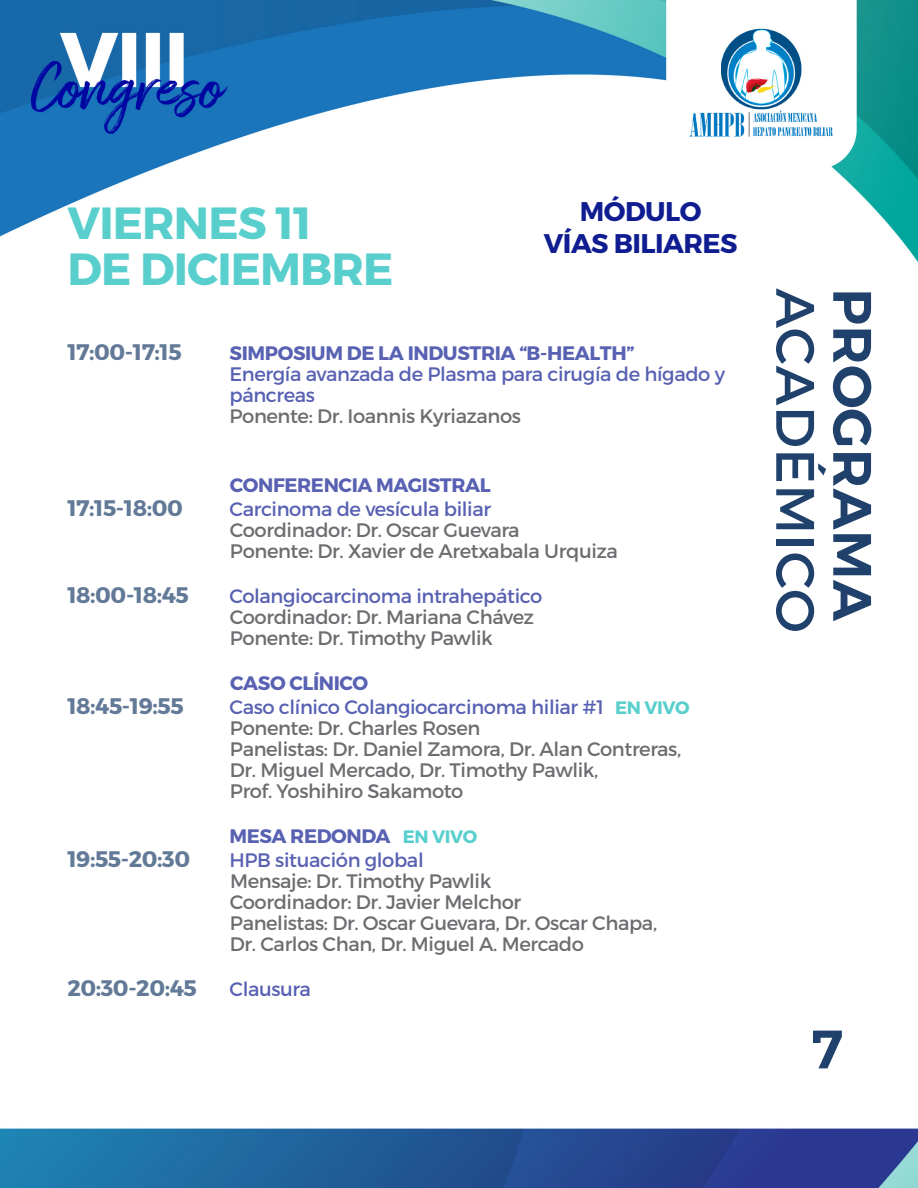
<style>
.page{position:relative;width:918px;height:1188px;background:#fff}
.page>*{position:absolute;margin:0;border:0;box-sizing:border-box;transform-origin:0 0}
.t1{font:600 54px "Montserrat";letter-spacing:.01em;color:#1f416b}
.t2{font:54px "Montserrat";letter-spacing:.01em;color:#1f416b}
.t3{font:700 45px "Montserrat";letter-spacing:-.02em;color:#59cfcd}
.t4{font:700 27px "Montserrat";letter-spacing:-.02em;color:#101d91}
.t5{font:700 22.5px "Montserrat";letter-spacing:-.02em;color:#627a97}
.t6{font:19.5px "Montserrat";letter-spacing:-.02em;color:#6c6d70}
.t7{font:19.5px/21px "Montserrat";letter-spacing:-.02em;color:#5861b2}
.t8{font:700 19.5px "Montserrat";letter-spacing:-.02em;color:#5861b2}
.t9{font:700 18px "Montserrat";letter-spacing:-.02em;color:#59cfcd}
.s1{font-weight:700}
.s2{color:#6c6d70}
</style>
<div class="page">
<img style="left:0;top:0;width:918px;height:1188px">
<p class="t3" style="left:68px;top:195px;width:246px">VIERNES 11</p>
<p class="t3" style="left:68px;top:241px;width:328px">DE DICIEMBRE</p>
<p class="t4" style="left:580px;top:195px;width:123px">MÓDULO</p>
<p class="t4" style="left:544px;top:226px;width:195px">VÍAS BILIARES</p>
<p class="t5" style="left:68px;top:338px;width:116px">17:00-17:15</p>
<p class="t7" style="left:229px;top:343px;width:497px"><span class="s1">SIMPOSIUM DE LA INDUSTRIA “B-HEALTH”<br></span>Energía avanzada de Plasma para cirugía de hígado y páncreas<br><span class="s2">Ponente: Dr. Ioannis Kyriazanos</span></p>
<p class="t8" style="left:230px;top:473px;width:262px">CONFERENCIA MAGISTRAL</p>
<p class="t5" style="left:68px;top:494px;width:117px">17:15-18:00</p>
<p class="t7" style="left:230px;top:499px;width:263px">Carcinoma de vesícula biliar</p>
<p class="t6" style="left:230px;top:518px;width:291px">Coordinador: Dr. Oscar Guevara</p>
<p class="t6" style="left:230px;top:539px;width:389px">Ponente: Dr. Xavier de Aretxabala Urquiza</p>
<p class="t5" style="left:68px;top:581px;width:123px">18:00-18:45</p>
<p class="t7" style="left:230px;top:586px;width:314px">Colangiocarcinoma intrahepático</p>
<p class="t6" style="left:230px;top:605px;width:306px">Coordinador: Dr. Mariana Chávez</p>
<p class="t6" style="left:230px;top:626px;width:264px">Ponente: Dr. Timothy Pawlik</p>
<p class="t8" style="left:230px;top:671px;width:139px">CASO CLÍNICO</p>
<p class="t5" style="left:68px;top:692px;width:118px">18:45-19:55</p>
<p class="t7" style="left:230px;top:697px;width:376px">Caso clínico Colangiocarcinoma hiliar #1</p>
<p class="t6" style="left:230px;top:716px;width:252px">Ponente: Dr. Charles Rosen</p>
<p class="t6" style="left:230px;top:737px;width:453px">Panelistas: Dr. Daniel Zamora, Dr. Alan Contreras,</p>
<p class="t6" style="left:230px;top:758px;width:370px">Dr. Miguel Mercado, Dr. Timothy Pawlik,</p>
<p class="t6" style="left:230px;top:779px;width:235px">Prof. Yoshihiro Sakamoto</p>
<p class="t8" style="left:229px;top:824px;width:163px">MESA REDONDA</p>
<p class="t5" style="left:68px;top:845px;width:124px">19:55-20:30</p>
<p class="t7" style="left:230px;top:850px;width:196px">HPB situación global</p>
<p class="t6" style="left:230px;top:869px;width:263px">Mensaje: Dr. Timothy Pawlik</p>
<p class="t6" style="left:230px;top:890px;width:293px">Coordinador: Dr. Javier Melchor</p>
<p class="t6" style="left:230px;top:911px;width:429px">Panelistas: Dr. Oscar Guevara, Dr. Oscar Chapa,</p>
<p class="t6" style="left:230px;top:932px;width:356px">Dr. Carlos Chan, Dr. Miguel A. Mercado</p>
<p class="t5" style="left:68px;top:974px;width:131px">20:30-20:45</p>
<p class="t7" style="left:230px;top:979px;width:83px">Clausura</p>
<p class="t9" style="left:615px;top:697px;width:76px">EN VIVO</p>
<p class="t9" style="left:403px;top:826px;width:76px">EN VIVO</p>
<p class="t2" style="left:829px;top:288px;width:346px;rotate:90deg">ACADÉMICO</p>
<p class="t1" style="left:886px;top:288px;width:335px;rotate:90deg">PROGRAMA</p>
<h1 class="t1" style="left:811px;top:1016px;width:33px">7</h1>
</div>
